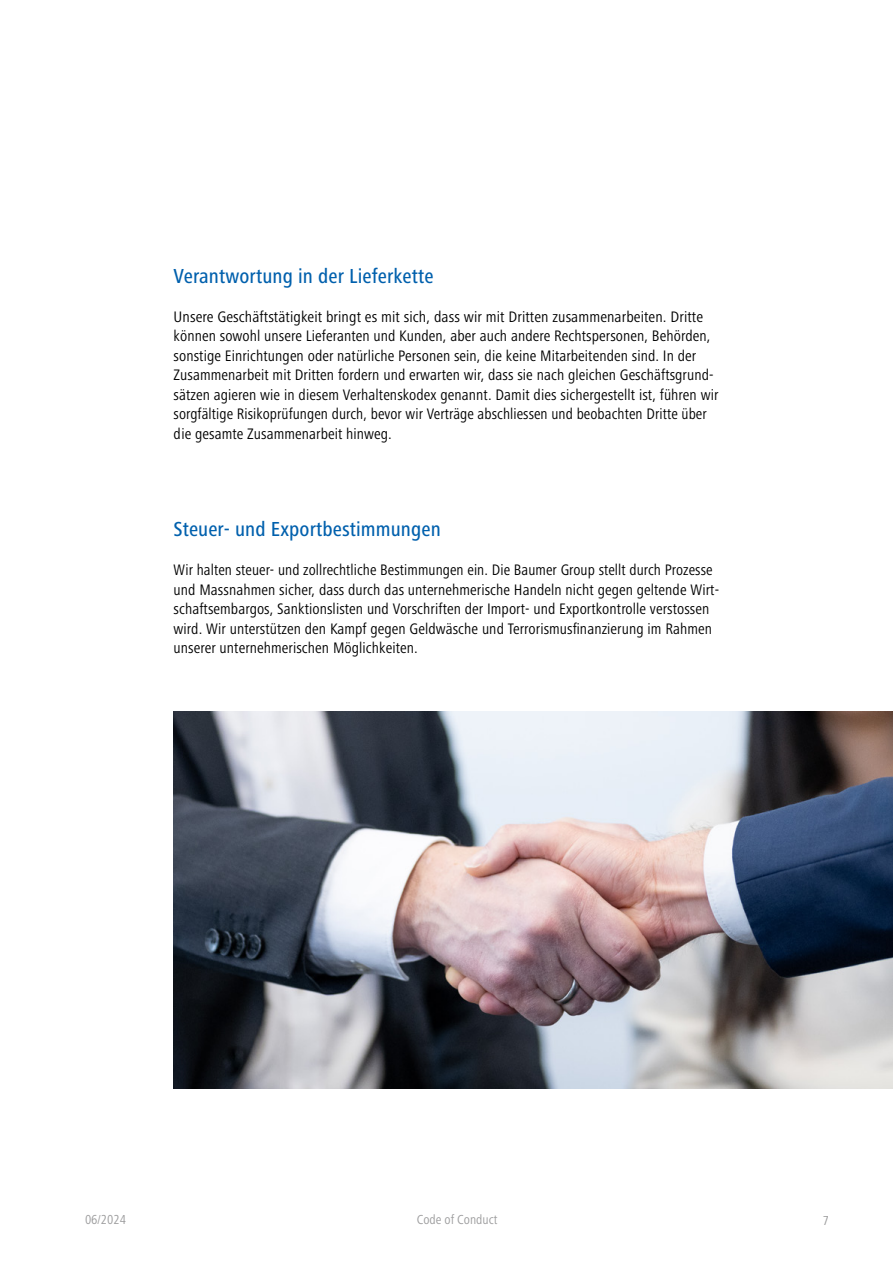
<style>
.page{position:relative;width:893px;height:1263px;background:#fff}
.page>*{position:absolute;margin:0;border:0;box-sizing:border-box;transform-origin:0 0}
.t1{font:500 condensed 21px "Frutiger Next Pro";letter-spacing:.005em;color:#0060ad}
.t2{font:condensed 15.75px/19.5px "Frutiger Next Pro";letter-spacing:.005em;color:#000}
.t3{font:condensed 13.5px "Frutiger Next Pro";color:#9c9c9d}
</style>
<div class="page">
<img style="left:174px;top:712px;width:719px;height:377px">
<h1 class="t1" style="left:174px;top:264px;width:262px">Verantwortung in der Lieferkette</h1>
<p class="t2" style="left:174px;top:307px;width:546px">Unsere Geschäftstätigkeit bringt es mit sich, dass wir mit Dritten zusammenarbeiten. Dritte können sowohl unsere Lieferanten und Kunden, aber auch andere Rechtspersonen, Behörden, sonstige Einrichtungen oder natürliche Personen sein, die keine Mitarbeitenden sind. In der Zusammenarbeit mit Dritten fordern und erwarten wir, dass sie nach gleichen Geschäftsgrund&shy;sätzen agieren wie in diesem Verhaltenskodex genannt. Damit dies sichergestellt ist, führen wir sorgfältige Risikoprüfungen durch, bevor wir Verträge abschliessen und beobachten Dritte über die gesamte Zusammenarbeit hinweg.</p>
<h1 class="t1" style="left:174px;top:517px;width:269px">Steuer- und Exportbestimmungen</h1>
<p class="t2" style="left:174px;top:560px;width:547px">Wir halten steuer- und zollrechtliche Bestimmungen ein. Die Baumer Group stellt durch Prozesse und Massnahmen sicher, dass durch das unternehmerische Handeln nicht gegen geltende Wirt&shy;schaftsembargos, Sanktionslisten und Vorschriften der Import- und Exportkontrolle verstossen wird. Wir unterstützen den Kampf gegen Geldwäsche und Terrorismusfinanzierung im Rahmen unserer unternehmerischen Möglichkeiten.</p>
<p class="t3" style="left:85px;top:1212px;width:42px">06/2024</p>
<p class="t3" style="left:417px;top:1212px;width:82px">Code of Conduct</p>
<p class="t3" style="left:823px;top:1212px;width:8px">7</p>
</div>
